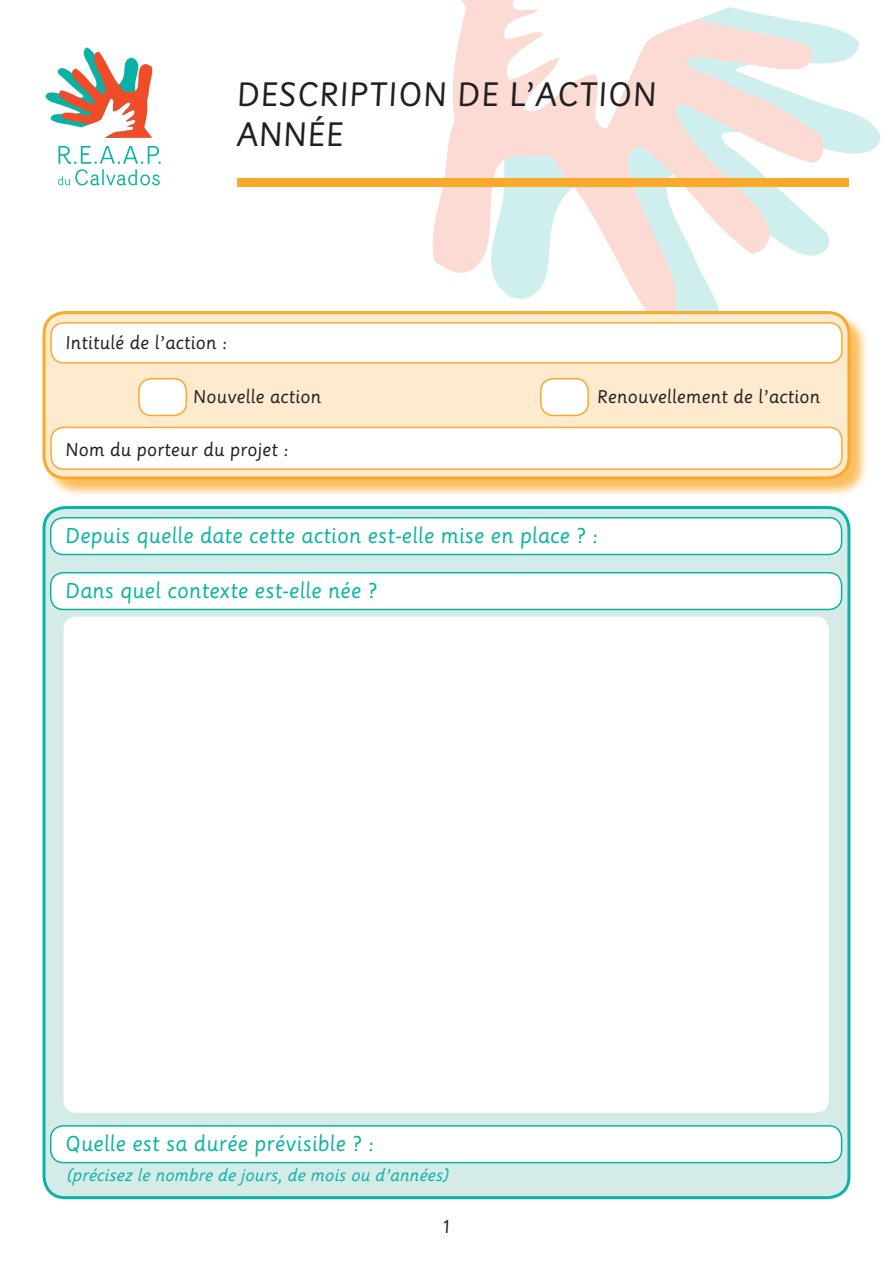
<style>
.page{position:relative;width:893px;height:1263px;background:#fff}
.page>*{position:absolute;margin:0;border:0;box-sizing:border-box;transform-origin:0 0}
.t1{font:33px "Sassoon Primary";color:#231f20}
.t2{font:21px "Sassoon Primary";color:#0ab3a5}
.t3{font:18px "Sassoon Primary";color:#231f20}
.t4{font:italic 16.5px "Sassoon Primary";color:#0ab3a5}
</style>
<div class="page">
<svg style="left:824px;top:25px;width:57px;height:288px"></svg>
<svg style="left:432px;top:0;width:392px;height:311px"></svg>
<svg style="left:58px;top:146px;width:103px;height:39px"></svg>
<svg style="left:45px;top:47px;width:108px;height:91px"></svg>
<div style="left:44px;top:313px;width:827px;height:187px;background:#faa92a;opacity:.75"></div>
<div style="left:44px;top:313px;width:805px;height:165px;background:#feebcf;border-radius:21px"></div>
<div style="left:43px;top:311px;width:807px;height:168px;border:3px solid #faa92a;border-radius:21px"></div>
<div style="left:44px;top:507px;width:805px;height:691px;background:#d5ebe8;border-radius:21px"></div>
<div style="left:43px;top:506px;width:807px;height:693px;border:3px solid #0ab3a5;border-radius:21px"></div>
<div style="left:51px;top:518px;width:791px;height:36px;background:#fff;border-radius:13px"></div>
<div style="left:50px;top:517px;width:792px;height:38px;border:2px solid #0ab3a5;border-radius:13px"></div>
<div style="left:51px;top:573px;width:791px;height:36px;background:#fff;border-radius:13px"></div>
<div style="left:50px;top:572px;width:792px;height:38px;border:2px solid #0ab3a5;border-radius:13px"></div>
<div style="left:63px;top:617px;width:766px;height:496px;background:#fff;border-radius:13px"></div>
<div style="left:237px;top:178px;width:612px;height:9px;background:#faa92a"></div>
<div style="left:51px;top:323px;width:791px;height:40px;background:#fff;border-radius:13px"></div>
<div style="left:50px;top:322px;width:793px;height:42px;border:2px solid #faa92a;border-radius:13px"></div>
<div style="left:51px;top:427px;width:791px;height:42px;background:#fff;border-radius:13px"></div>
<div style="left:50px;top:427px;width:793px;height:43px;border:2px solid #faa92a;border-radius:13px"></div>
<svg style="left:64px;top:361px;width:164px;height:69px"></svg>
<div style="left:51px;top:1126px;width:791px;height:36px;background:#fff;border-radius:13px"></div>
<div style="left:50px;top:1125px;width:792px;height:38px;border:2px solid #0ab3a5;border-radius:13px"></div>
<div style="left:541px;top:379px;width:47px;height:36px;background:#fff;border-radius:13px"></div>
<div style="left:540px;top:378px;width:49px;height:38px;border:2px solid #faa92a;border-radius:13px"></div>
<p class="t1" style="left:236px;top:75px;width:422px">DESCRIPTION DE L’ACTION</p>
<p class="t1" style="left:236px;top:115px;width:109px">ANNÉE</p>
<p class="t3" style="left:65px;top:332px;width:164px">Intitulé de l’action :</p>
<p class="t3" style="left:193px;top:386px;width:130px">Nouvelle action</p>
<p class="t3" style="left:597px;top:386px;width:225px">Renouvellement de l’action</p>
<p class="t3" style="left:65px;top:439px;width:225px">Nom du porteur du projet :</p>
<p class="t2" style="left:65px;top:523px;width:535px">Depuis quelle date cette action est-elle mise en place ? :</p>
<p class="t2" style="left:65px;top:578px;width:313px">Dans quel contexte est-elle née ?</p>
<p class="t2" style="left:65px;top:1131px;width:311px">Quelle est sa durée prévisible ? :</p>
<p class="t4" style="left:65px;top:1165px;width:390px">(précisez le nombre de jours,de mois ou d’années)</p>
</div>
